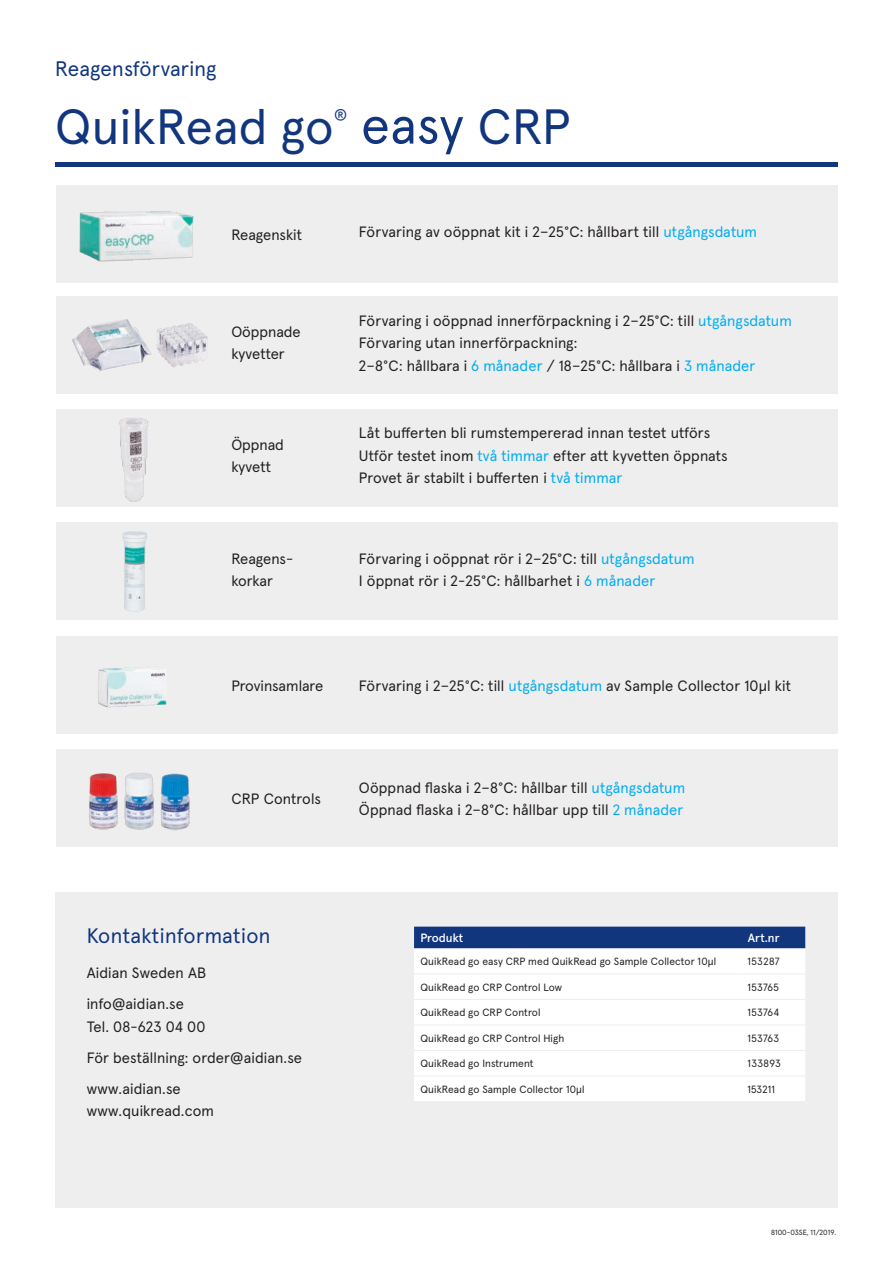
<style>
.page{position:relative;width:893px;height:1263px;background:#fff}
.page>*{position:absolute;margin:0;border:0;box-sizing:border-box;transform-origin:0 0}
.t1{font:52.5px "Apercu Pro";color:#11367e}
.t2{font:49.5px "Apercu Pro";letter-spacing:.01em;color:#11367e}
.t3{font:21px "Apercu Pro";letter-spacing:.01em;color:#11367e}
.t4{font:15px/22.5px "Apercu Pro";letter-spacing:.01em;color:#231f20}
.t5{font:15px "Apercu Pro";letter-spacing:-.01em;color:#231f20}
.t6{font:14.85px "Apercu Pro";color:#11367e}
.t7{font:500 12px "Apercu Pro";color:#fff}
.t8{font:10.5px "Apercu Pro";letter-spacing:.01em;color:#231f20}
.t9{font:7.5px "Apercu Pro";color:#231f20}
.s1{font-size:49.5px}
.s2{color:#00aeef}
</style>
<div class="page">
<div style="left:56px;top:185px;width:782px;height:98px;background:#eeeeef"></div>
<div style="left:56px;top:749px;width:782px;height:98px;background:#eeeeef"></div>
<div style="left:55px;top:893px;width:783px;height:315px;background:#eeeeef"></div>
<div style="left:56px;top:636px;width:782px;height:98px;background:#eeeeef"></div>
<div style="left:56px;top:296px;width:782px;height:98px;background:#eeeeef"></div>
<div style="left:56px;top:409px;width:782px;height:98px;background:#eeeeef"></div>
<div style="left:56px;top:522px;width:782px;height:98px;background:#eeeeef"></div>
<hr style="left:55px;top:162px;width:783px;height:4px;background:#11367e">
<img style="left:79px;top:211px;width:115px;height:51px">
<img style="left:119px;top:418px;width:29px;height:84px">
<img style="left:122px;top:531px;width:25px;height:81px">
<img style="left:98px;top:667px;width:69px;height:41px">
<img style="left:89px;top:773px;width:101px;height:58px">
<img style="left:72px;top:319px;width:136px;height:52px">
<div style="left:414px;top:927px;width:391px;height:21px;background:#11367e"></div>
<div style="left:414px;top:948px;width:391px;height:153px;background:#fff"></div>
<hr style="left:414px;top:973px;width:327px;height:1px;background:#eeeeef">
<hr style="left:741px;top:973px;width:64px;height:1px;background:#eeeeef">
<hr style="left:414px;top:999px;width:327px;height:1px;background:#eeeeef">
<hr style="left:741px;top:999px;width:64px;height:1px;background:#eeeeef">
<hr style="left:414px;top:1025px;width:327px;height:1px;background:#eeeeef">
<hr style="left:741px;top:1025px;width:64px;height:1px;background:#eeeeef">
<hr style="left:414px;top:1050px;width:327px;height:1px;background:#eeeeef">
<hr style="left:741px;top:1050px;width:64px;height:1px;background:#eeeeef">
<hr style="left:414px;top:1076px;width:327px;height:1px;background:#eeeeef">
<hr style="left:741px;top:1076px;width:64px;height:1px;background:#eeeeef">
<h3 class="t3" style="left:55px;top:53px;width:163px">Reagensförvaring</h3>
<h2 class="t2" style="left:55px;top:88px;width:280px">QuikRead go</h2>
<p class="t6" style="left:334px;top:103px;width:15px">®</p>
<h1 class="t1" style="left:361px;top:85px;width:211px">easy <span class="s1">CRP</span></h1>
<p class="t4" style="left:231px;top:222px;width:72px">Reagenskit</p>
<p class="t4" style="left:359px;top:219px;width:400px">Förvaring av oöppnat kit i 2–25°C: hållbart till <span class="s2">utgångsdatum</span></p>
<p class="t4" style="left:231px;top:319px;width:71px">Oöppnade kyvetter</p>
<p class="t4" style="left:359px;top:308px;width:434px">Förvaring i oöppnad innerförpackning i 2–25°C: till <span class="s2">utgångsdatum<br></span>Förvaring utan innerförpackning:<br>2–8°C: hållbara i <span class="s2">6 månader</span> / 18–25°C: hållbara i <span class="s2">3 månader</span></p>
<p class="t4" style="left:231px;top:432px;width:54px">Öppnad kyvett</p>
<p class="t4" style="left:359px;top:421px;width:370px">Låt bufferten bli rumstempererad innan testet utförs<br>Utför testet inom <span class="s2">två timmar</span> efter att kyvetten öppnats<br>Provet är stabilt i bufferten i <span class="s2">två timmar</span></p>
<p class="t4" style="left:231px;top:546px;width:63px">Reagens&shy;korkar</p>
<p class="t4" style="left:359px;top:546px;width:337px">Förvaring i oöppnat rör i 2–25°C: till <span class="s2">utgångsdatum<br></span>I öppnat rör i 2-25°C: hållbarhet i <span class="s2">6 månader</span></p>
<p class="t5" style="left:231px;top:674px;width:93px">Provinsamlare</p>
<p class="t4" style="left:359px;top:673px;width:434px">Förvaring i 2–25°C: till <span class="s2">utgångsdatum</span> av Sample Collector 10µl kit</p>
<p class="t4" style="left:231px;top:786px;width:91px">CRP Controls</p>
<p class="t4" style="left:359px;top:775px;width:328px">Oöppnad flaska i 2–8°C: hållbar till <span class="s2">utgångsdatum<br></span>Öppnad flaska i 2–8°C: hållbar upp till <span class="s2">2 månader</span></p>
<h3 class="t3" style="left:87px;top:920px;width:185px">Kontaktinformation</h3>
<p class="t4" style="left:87px;top:956px;width:121px;line-height:31px">Aidian Sweden AB info@aidian.se</p>
<p class="t4" style="left:87px;top:1010px;width:217px;line-height:31px">Tel. 08-623 04 00<br>För beställning: order@aidian.se www.aidian.se</p>
<p class="t4" style="left:87px;top:1099px;width:129px">www.quikread.com</p>
<p class="t7" style="left:420px;top:929px;width:44px">Produkt</p>
<p class="t7" style="left:748px;top:929px;width:33px">Art.nr</p>
<p class="t8" style="left:420px;top:953px;width:297px">QuikRead go easy CRP med QuikRead go Sample Collector 10µl</p>
<p class="t8" style="left:747px;top:953px;width:34px">153287</p>
<p class="t8" style="left:420px;top:979px;width:143px">QuikRead go CRP Control Low</p>
<p class="t8" style="left:747px;top:979px;width:33px">153765</p>
<p class="t8" style="left:420px;top:1005px;width:122px">QuikRead go CRP Control</p>
<p class="t8" style="left:747px;top:1005px;width:33px">153764</p>
<p class="t8" style="left:420px;top:1030px;width:145px">QuikRead go CRP Control High</p>
<p class="t8" style="left:747px;top:1030px;width:33px">153763</p>
<p class="t8" style="left:420px;top:1056px;width:115px">QuikRead go Instrument</p>
<p class="t8" style="left:747px;top:1056px;width:35px">133893</p>
<p class="t8" style="left:420px;top:1081px;width:166px">QuikRead go Sample Collector 10µl</p>
<p class="t8" style="left:747px;top:1081px;width:29px">153211</p>
<p class="t9" style="left:771px;top:1227px;width:66px">8100-03SE, 11/2019.</p>
</div>
